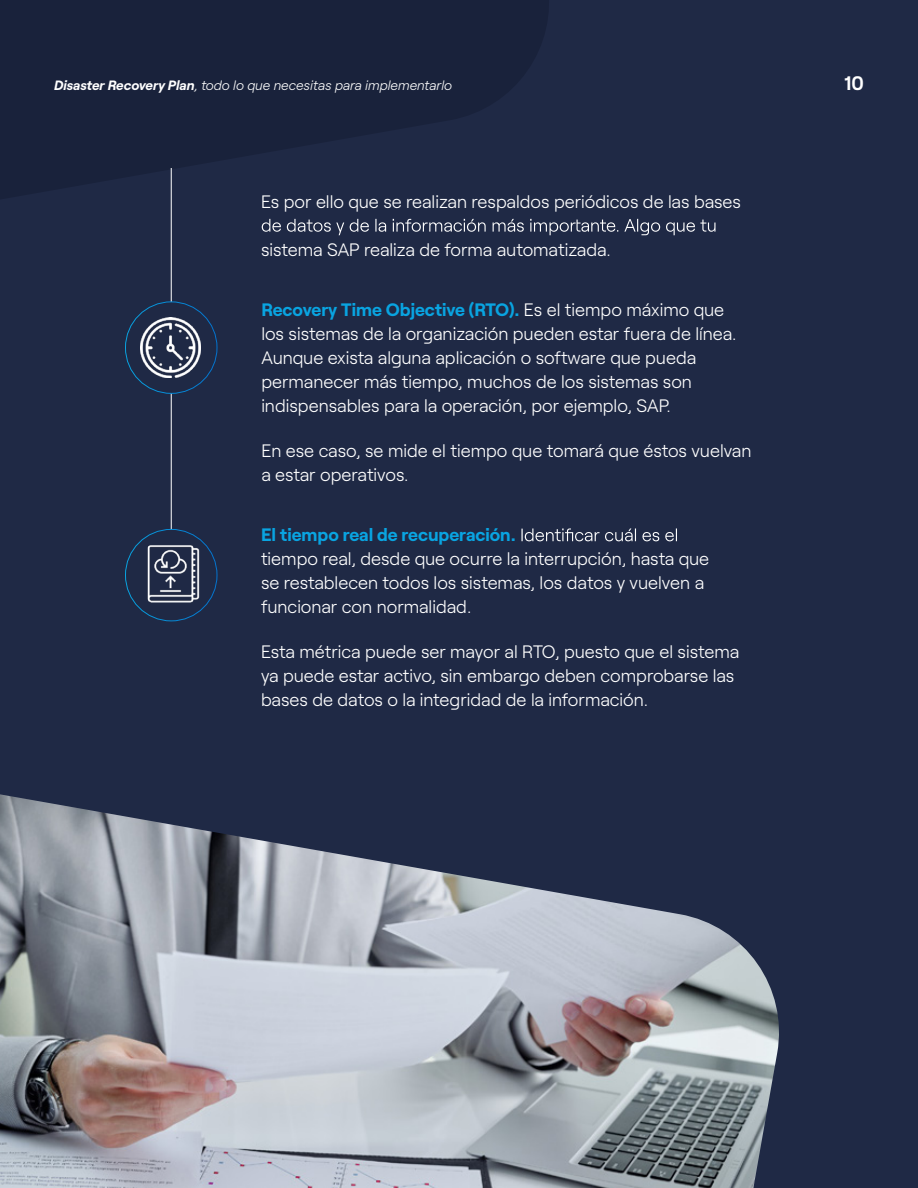
<style>
.page{position:relative;width:918px;height:1188px;background:#1f2945}
.page>*{position:absolute;margin:0;border:0;box-sizing:border-box;transform-origin:0 0}
.t1{font:600 19.5px "Roobert";color:#fff}
.t2{font:300 18px/24px "Roobert";color:#fff}
.t3{font:700 18px "Roobert";color:#09a4e1}
.t4{font:italic 300 13.5px "Roobert";color:#fff}
.s1{font-weight:700}
.s2{font-weight:700;color:#09a4e1}
</style>
<div class="page">
<img style="left:0;top:794px;width:779px;height:394px">
<hr style="left:171px;top:168px;width:1px;height:412px;background:#fff">
<div style="left:125px;top:529px;width:92px;height:92px;background:#1f2945;border-radius:50%"></div>
<img style="left:147px;top:545px;width:53px;height:58px">
<div style="left:125px;top:302px;width:92px;height:91px;background:#1f2945;border-radius:50%"></div>
<img style="left:141px;top:318px;width:60px;height:60px">
<svg style="left:262px;top:219px;width:454px;height:16px"></svg>
<svg style="left:521px;top:528px;width:156px;height:13px"></svg>
<p class="t4" style="left:54px;top:75px;width:400px"><span class="s1">Disaster Recovery Plan</span>, todo lo que necesitas para implementarlo</p>
<p class="t1" style="left:844px;top:68px;width:21px">10</p>
<p class="t2" style="left:261px;top:188px;width:482px">Es por ello que se realizan respaldos periódicos de las bases</p>
<p class="t2" style="left:261px;top:236px;width:351px">sistema SAP realiza de forma automatizada.</p>
<p class="t2" style="left:261px;top:296px;width:477px"><span class="s2">Recovery Time Objective (RTO).</span> Es el tiempo máximo que los sistemas de la organización pueden estar fuera de línea.<br>Aunque exista alguna aplicación o software que pueda permanecer más tiempo, muchos de los sistemas son indispensables para la operación, por ejemplo, SAP.</p>
<p class="t2" style="left:261px;top:437px;width:492px">En ese caso, se mide el tiempo que tomará que éstos vuelvan a estar operativos.</p>
<p class="t3" style="left:261px;top:521px;width:256px">El tiempo real de recuperación.</p>
<p class="t2" style="left:261px;top:546px;width:450px">tiempo real, desde que ocurre la interrupción, hasta que se restablecen todos los sistemas, los datos y vuelven a funcionar con normalidad.</p>
<p class="t2" style="left:261px;top:639px;width:480px">Esta métrica puede ser mayor al RTO, puesto que el sistema ya puede estar activo, sin embargo deben comprobarse las bases de datos o la integridad de la información.</p>
</div>
